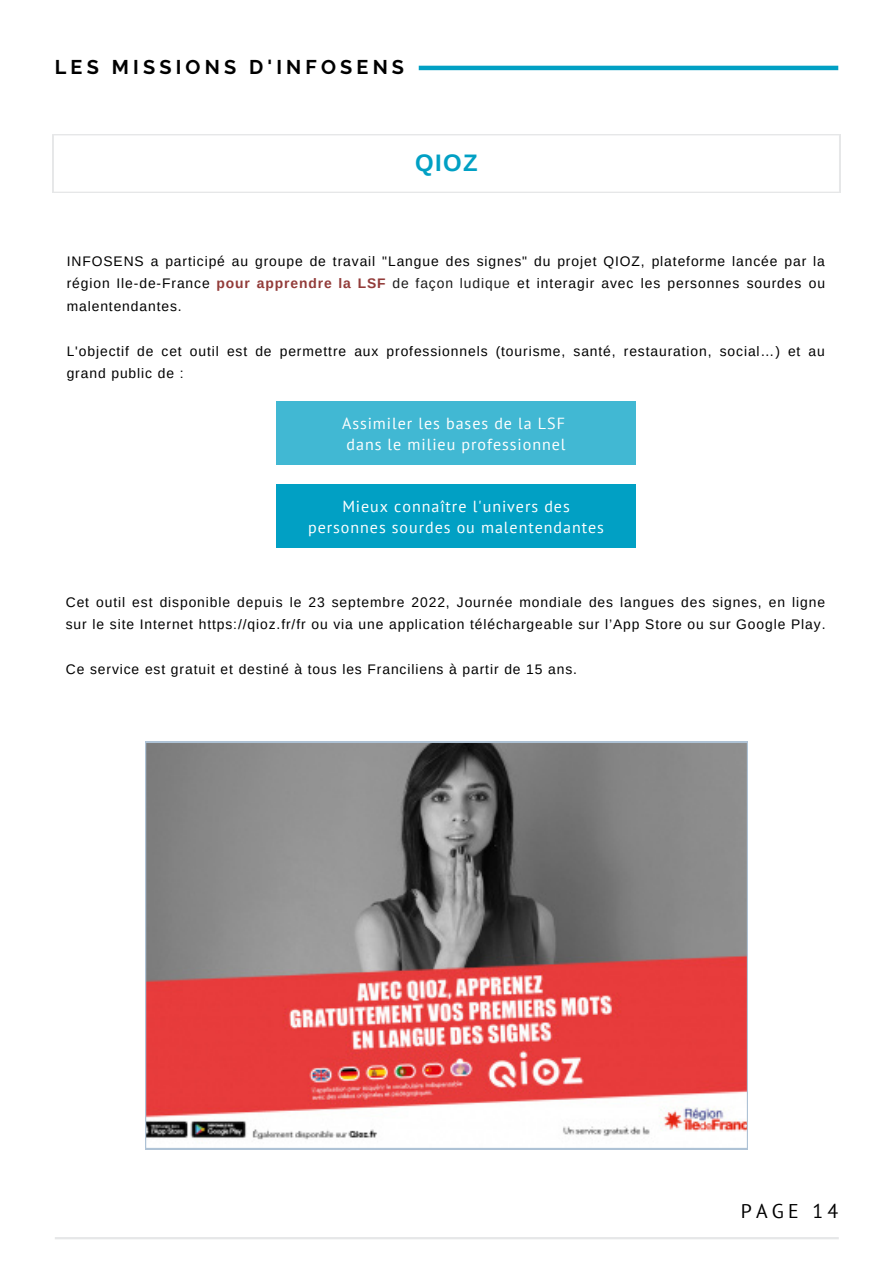
<style>
.page{position:relative;width:893px;height:1264px;background:#fff}
.page>*{position:absolute;margin:0;border:0;box-sizing:border-box;transform-origin:0 0}
.t1{font:700 23.85px "Arimo";color:#01a0c4}
.t2{font:700 19.8px "Raleway";letter-spacing:.21em;color:#000}
.t3{font:19.8px "PT Sans";letter-spacing:.21em;color:#000}
.t4{font:16.05px/21.3px "PT Sans";letter-spacing:.06em;color:#fff;text-align:center}
.t5{font:13.8px/22.5px "Arimo";letter-spacing:.065em;color:#000}
.s1{font-weight:700;color:#923b39}
.s2{color:#191919}
</style>
<div class="page">
<hr style="left:418px;top:66px;width:420px;height:4px;background:#01a0c4">
<hr style="left:55px;top:1236px;width:783px;height:3px;background:#e6e7e8">
<div style="left:277px;top:485px;width:358px;height:63px;background:#01a0c4"></div>
<div style="left:277px;top:402px;width:358px;height:63px;background:#41b8d3"></div>
<svg style="left:145px;top:742px;width:603px;height:406px;background:#ad7c7c"></svg>
<svg style="left:53px;top:134px;width:787px;height:59px"></svg>
<h2 class="t2" style="left:55px;top:55px;width:351px">LES MISSIONS D'INFOSENS</h2>
<h1 class="t1" style="left:415px;top:149px;width:64px">QIOZ</h1>
<p class="t5" style="left:67px;top:249px;width:759px;text-align:justify">INFOSENS a participé au groupe de travail "Langue des signes" du projet QIOZ, plateforme lancée par la région Ile-de-France <span class="s1">pour apprendre la LSF</span> <span class="s2">de façon ludique</span> et interagir avec les personnes sourdes ou malentendantes.</p>
<p class="t5" style="left:67px;top:339px;width:759px">L'objectif de cet outil est de permettre aux professionnels (tourisme, santé, restauration, social…) et au grand public de :</p>
<p class="t4" style="left:342px;top:412px;width:225px;text-align:left">Assimiler les bases de la LSF dans le milieu professionnel</p>
<p class="t4" style="left:308px;top:495px;width:297px">Mieux connaître l'univers des personnes sourdes ou malentendantes</p>
<p class="t5" style="left:66px;top:591px;width:761px">Cet outil est disponible depuis le 23 septembre 2022, Journée mondiale des langues des signes, en ligne sur le site Internet https://qioz.fr/fr ou via une application téléchargeable sur l’App Store ou sur Google Play.</p>
<p class="t5" style="left:66px;top:658px;width:513px">Ce service est gratuit et destiné à tous les Franciliens à partir de 15 ans.</p>
<h2 class="t3" style="left:740px;top:1198px;width:99px">PAGE 14</h2>
</div>
